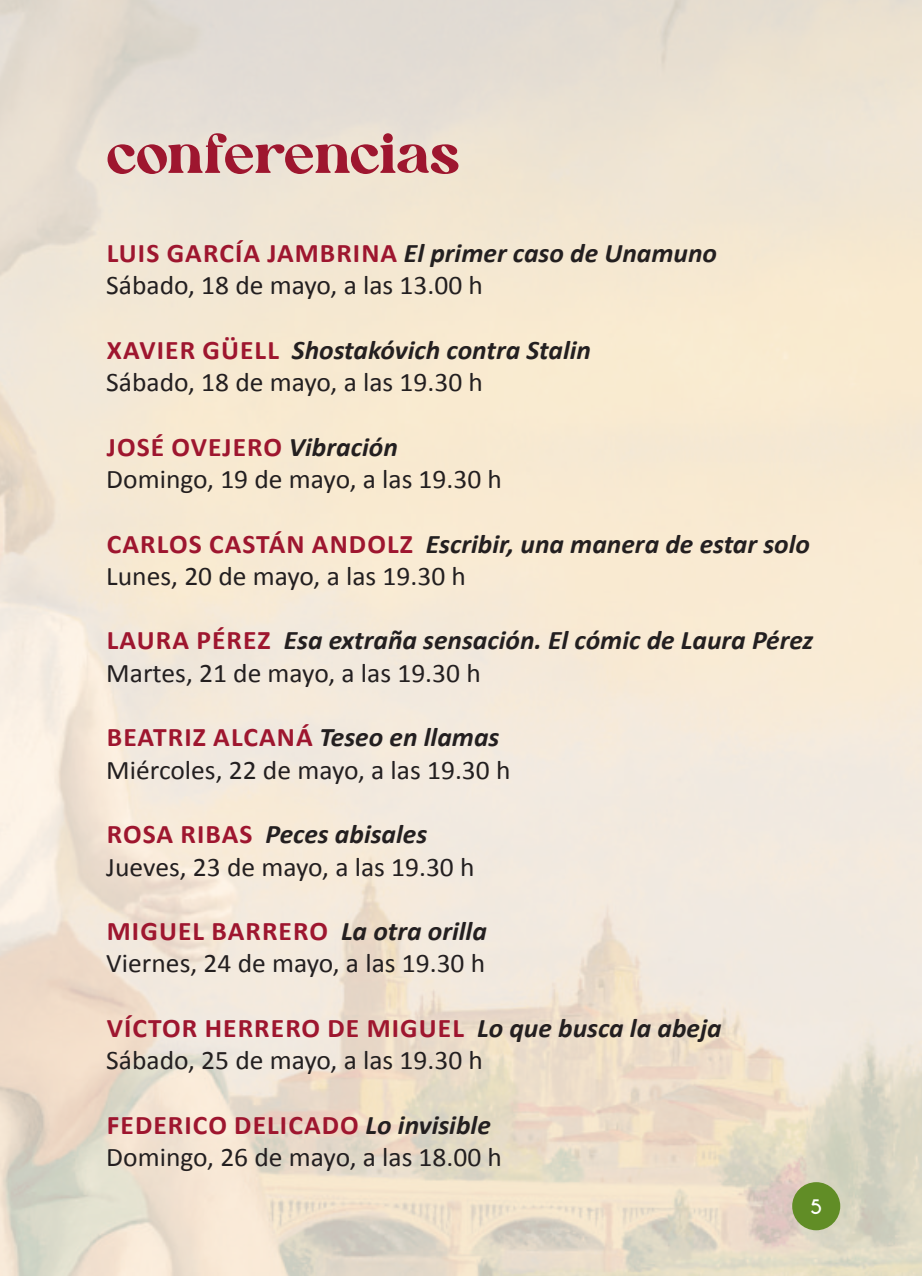
<style>
.page{position:relative;width:922px;height:1276px;background:#fff}
.page>*{position:absolute;margin:0;border:0;box-sizing:border-box;transform-origin:0 0}
.t1{font:55px "Allenoire";letter-spacing:-.02em;color:#9e162f}
.t2{font:27px/32.2px "Calibri";color:#231f20}
.t3{font:italic 700 27px/32.2px "Calibri";color:#231f20}
.t4{font:700 18.75px "Caviar Dreams";color:#fff}
.s1{font-weight:700;color:#9e162f}
.s2{font-weight:700;font-style:italic}
.s3{font-style:normal;color:#9e162f}
.s4{font-weight:400;font-style:normal}
</style>
<div class="page">
<img style="left:0;top:0;width:921px;height:1276px">
<div style="left:792px;top:1182px;width:48px;height:48px;background:#618d26;border-radius:50%"></div>
<h1 class="t1" style="left:106px;top:132px;width:354px">conferencias</h1>
<p class="t2" style="left:106px;top:239px;width:612px"><span class="s1">LUIS GARCÍA JAMBRINA</span> <span class="s2">El primer caso de Unamuno<br></span>Sábado, 18 de mayo, a las 13.00 h</p>
<p class="t2" style="left:106px;top:336px;width:486px"><span class="s1">XAVIER GÜELL</span> <span class="s2">Shostakóvich contra Stalin<br></span>Sábado, 18 de mayo, a las 19.30 h</p>
<p class="t2" style="left:106px;top:433px;width:397px"><span class="s1">JOSÉ OVEJERO</span> <span class="s2">Vibración<br></span>Domingo, 19 de mayo, a las 19.30 h</p>
<p class="t3" style="left:106px;top:530px;width:705px"><span class="s3">CARLOS CASTÁN ANDOLZ</span> Escribir, una manera de estar solo<br><span class="s4">Lunes, 20 de mayo, a las 19.30 h</span></p>
<p class="t3" style="left:106px;top:626px;width:708px"><span class="s3">LAURA PÉREZ</span> Esa extraña sensación. El cómic de Laura Pérez<br><span class="s4">Martes, 21 de mayo, a las 19.30 h</span></p>
<p class="t2" style="left:106px;top:723px;width:405px"><span class="s1">BEATRIZ ALCANÁ</span> <span class="s2">Teseo en llamas<br></span>Miércoles, 22 de mayo, a las 19.30 h</p>
<p class="t2" style="left:106px;top:820px;width:369px"><span class="s1">ROSA RIBAS</span> <span class="s2">Peces abisales<br></span>Jueves, 23 de mayo, a las 19.30 h</p>
<p class="t2" style="left:106px;top:917px;width:382px"><span class="s1">MIGUEL BARRERO</span> <span class="s2">La otra orilla<br></span>Viernes, 24 de mayo, a las 19.30 h</p>
<p class="t2" style="left:106px;top:1014px;width:616px"><span class="s1">VÍCTOR HERRERO DE MIGUEL</span> <span class="s2">Lo que busca la abeja<br></span>Sábado, 25 de mayo, a las 19.30 h</p>
<p class="t2" style="left:106px;top:1111px;width:397px"><span class="s1">FEDERICO DELICADO</span> <span class="s2">Lo invisible<br></span>Domingo, 26 de mayo, a las 18.00 h</p>
<p class="t4" style="left:809px;top:1195px;width:14px">5</p>
</div>
